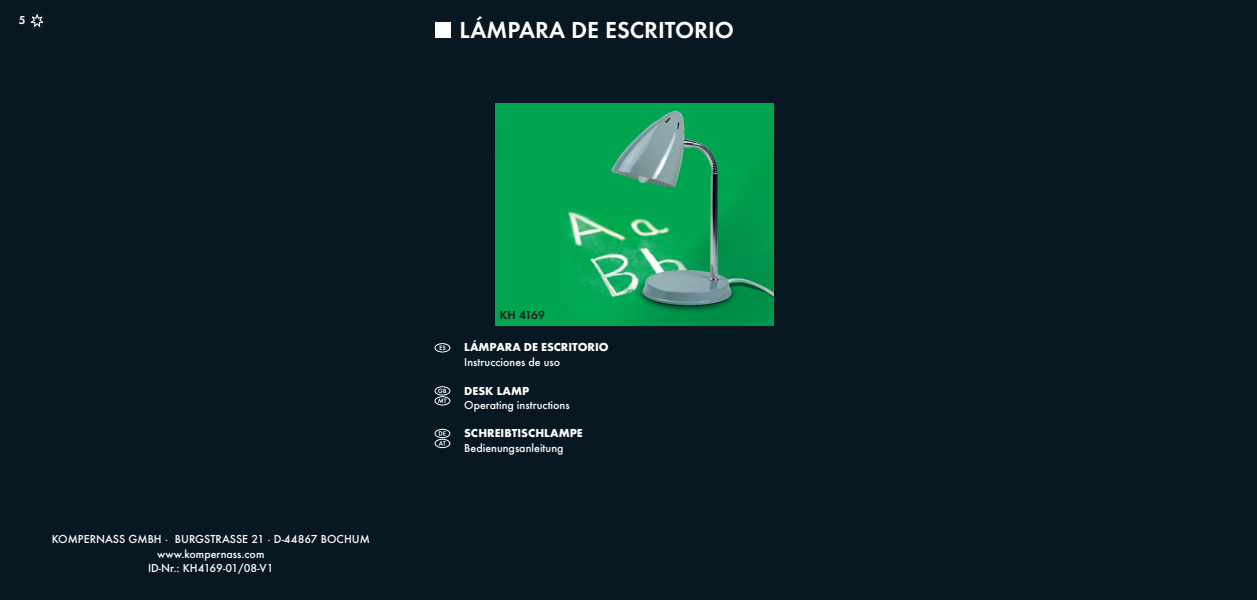
<style>
.page{position:relative;width:1257px;height:600px;background:#fff}
.page>*{position:absolute;margin:0;border:0;box-sizing:border-box;transform-origin:0 0}
.t1{font:24px "Futura T Dem";color:#fff}
.t2{font:500 12px/14.4px "Futura T";color:#fff;text-align:center}
.t3{font:700 12px "Futura T";color:#fff}
.t4{font:12px "Futura T Dem";letter-spacing:-.03em;color:#231f20}
.t5{font:12px "Futura T Dem";color:#fff}
</style>
<div class="page">
<div style="left:0;top:0;width:1257px;height:599px;background:#071822"></div>
<div style="left:435px;top:22px;width:15px;height:16px;background:#fff"></div>
<svg style="left:31px;top:15px;width:11px;height:10px"></svg>
<div style="left:29px;top:13px;width:15px;height:14px;border:1px solid #231f20"></div>
<div style="left:435px;top:343px;width:15px;height:9px;border:1px solid #fff;border-radius:50%"></div>
<svg style="left:439px;top:345px;width:6px;height:4px"></svg>
<div style="left:435px;top:386px;width:15px;height:9px;border:1px solid #fff;border-radius:50%"></div>
<div style="left:435px;top:396px;width:15px;height:9px;border:1px solid #fff;border-radius:50%"></div>
<svg style="left:438px;top:388px;width:8px;height:14px"></svg>
<div style="left:435px;top:429px;width:15px;height:8px;border:1px solid #fff;border-radius:50%"></div>
<div style="left:435px;top:438px;width:15px;height:9px;border:1px solid #fff;border-radius:50%"></div>
<svg style="left:439px;top:431px;width:7px;height:14px"></svg>
<img style="left:496px;top:103px;width:278px;height:222px">
<p class="t5" style="left:19px;top:15px;width:8px">5</p>
<h1 class="t1" style="left:459px;top:19px;width:276px">LÁMPARA DE ESCRITORIO</h1>
<p class="t2" style="left:52px;top:532px;width:320px">KOMPERNASS GMBH · BURGSTRASSE 21 · D-44867 BOCHUM www.kompernass.com<br>ID-Nr.: KH4169-01/08-V1</p>
<p class="t4" style="left:500px;top:309px;width:47px">KH 4169</p>
<p class="t3" style="left:464px;top:342px;width:146px">LÁMPARA DE ESCRITORIO</p>
<p class="t2" style="left:464px;top:356px;width:98px">Instrucciones de uso</p>
<p class="t3" style="left:464px;top:385px;width:67px">DESK LAMP</p>
<p class="t2" style="left:464px;top:399px;width:107px">Operating instructions</p>
<p class="t3" style="left:464px;top:428px;width:120px">SCHREIBTISCHLAMPE</p>
<p class="t2" style="left:464px;top:441px;width:101px">Bedienungsanleitung</p>
</div>
